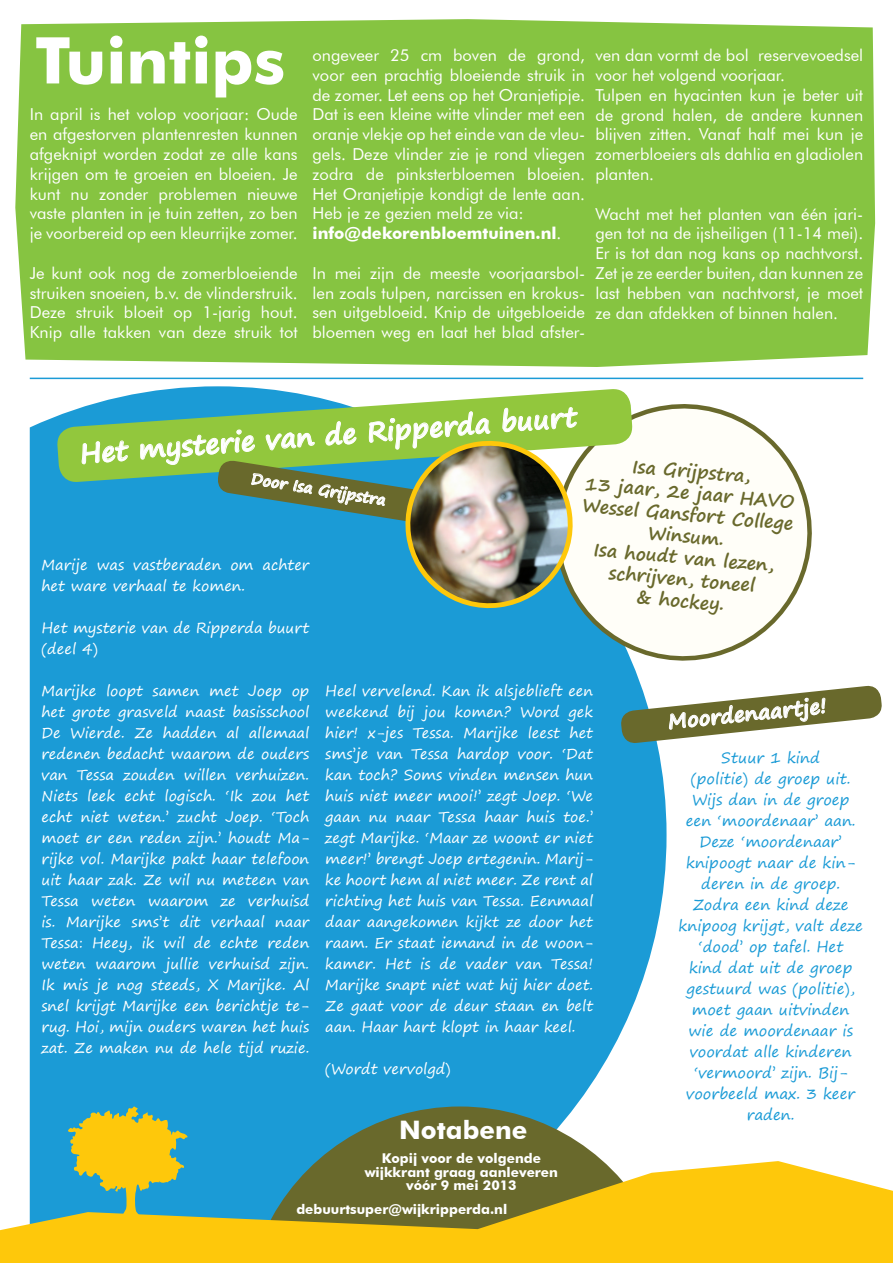
<style>
.page{position:relative;width:893px;height:1263px;background:#fff}
.page>*{position:absolute;margin:0;border:0;box-sizing:border-box;transform-origin:0 0}
.t1{font:700 64.5px "Futura BT";color:#fff}
.t2{font:700 27px "Segoe Print";color:#fff}
.t3{font:700 25.5px "Futura BT";color:#fff}
.t4{font:700 20.55px "Segoe Print";color:#fff}
.t5{font:700 18px/21.6px "Segoe Print";color:#69692c;text-align:center}
.t6{font:16.5px/19.8px "Futura BT";color:#fff;text-align:justify}
.t7{font:15px/21px "Segoe Print";color:#1b9bd6;text-align:center}
.t8{font:700 15px "Segoe Print";color:#fff}
.t9{font:14.55px/21px "Segoe Print";color:#fff}
.t10{font:700 13.5px/13.5px "Futura BT";color:#fff;text-align:center}
.s1{font-weight:700}
</style>
<div class="page">
<div style="left:30px;top:386px;width:636px;height:775px;background:#1b9bd6"></div>
<hr style="left:30px;top:378px;width:833px;height:1px;background:#1b9bd6">
<svg style="left:544px;top:393px;width:268px;height:278px"></svg>
<svg style="left:56px;top:388px;width:577px;height:95px"></svg>
<svg style="left:81px;top:440px;width:48px;height:25px"></svg>
<svg style="left:620px;top:685px;width:262px;height:59px"></svg>
<svg style="left:140px;top:407px;width:438px;height:204px;background:#65a493"></svg>
<div style="left:15px;top:19px;width:860px;height:348px;background:#86c441"></div>
<svg style="left:265px;top:1106px;width:390px;height:55px"></svg>
<svg style="left:0;top:1161px;width:893px;height:102px;background:#c8b234"></svg>
<svg style="left:66px;top:1106px;width:123px;height:111px;background:#93b269"></svg>
<h1 class="t1" style="left:35px;top:21px;width:252px">Tuintips</h1>
<p class="t6" style="left:30px;top:105px;width:269px">In april is het volop voorjaar: Oude en afgestorven plantenresten kunnen afgeknipt worden zodat ze alle kans krijgen om te groeien en bloeien. Je kunt nu zonder problemen nieuwe vaste planten in je tuin zetten, zo ben je voorbereid op een kleurrijke zomer.</p>
<p class="t6" style="left:30px;top:263px;width:269px">Je kunt ook nog de zomerbloeiende struiken snoeien, b.v. de vlinderstruik.<br>Deze struik bloeit op 1-jarig hout.<br>Knip alle takken van deze struik tot</p>
<p class="t6" style="left:313px;top:45px;width:274px;text-align:left">ongeveer 25 cm boven de grond, voor een prachtig bloeiende struik in de zomer. Let eens op het Oranjetipje.<br>Dat is een kleine witte vlinder met een oranje vlekje op het einde van de vleu&shy;gels. Deze vlinder zie je rond vliegen zodra de pinksterbloemen bloeien.<br>Het Oranjetipje kondigt de lente aan.<br>Heb je ze gezien meld ze via: <span class="s1">info@dekorenbloemtuinen.nl</span>.</p>
<p class="t6" style="left:313px;top:263px;width:274px">In mei zijn de meeste voorjaarsbol&shy;len zoals tulpen, narcissen en krokus&shy;sen uitgebloeid. Knip de uitgebloeide bloemen weg en laat het blad afster-</p>
<p class="t6" style="left:595px;top:45px;width:269px;text-align:left">ven dan vormt de bol reservevoedsel voor het volgend voorjaar.<br>Tulpen en hyacinten kun je beter uit de grond halen, de andere kunnen blijven zitten. Vanaf half mei kun je zomerbloeiers als dahlia en gladiolen planten.</p>
<p class="t6" style="left:595px;top:204px;width:269px">Wacht met het planten van één jari&shy;gen tot na de ijsheiligen (11-14 mei).<br>Er is tot dan nog kans op nachtvorst.<br>Zet je ze eerder buiten, dan kunnen ze last hebben van nachtvorst, je moet ze dan afdekken of binnen halen.</p>
<h2 class="t2" style="left:78px;top:428px;width:500px;rotate:-4deg">Het mysterie van de Ripperda buurt</h2>
<p class="t8" style="left:253px;top:465px;width:138px;rotate:9deg">Door Isa Grijpstra</p>
<p class="t5" style="left:587px;top:451px;width:213px;rotate:5deg">Isa Grijpstra,<br>13 jaar, 2e jaar HAVO<br>Wessel Gansfort College<br>Winsum.<br>Isa houdt van lezen, schrijven, toneel<br>&amp; hockey.</p>
<p class="t9" style="left:41px;top:554px;width:269px">Marije was vastberaden om achter het ware verhaal te komen.</p>
<p class="t9" style="left:41px;top:617px;width:269px">Het mysterie van de Ripperda buurt (deel 4)</p>
<p class="t9" style="left:41px;top:680px;width:269px;text-align:justify">Marijke loopt samen met Joep op het grote grasveld naast basisschool De Wierde. Ze hadden al allemaal redenen bedacht waarom de ouders van Tessa zouden willen verhuizen.<br>Niets leek echt logisch. ‘Ik zou het echt niet weten.’ zucht Joep. ‘Toch moet er een reden zijn.’ houdt Ma&shy;rijke vol. Marijke pakt haar telefoon uit haar zak. Ze wil nu meteen van Tessa weten waarom ze verhuisd is. Marijke sms’t dit verhaal naar Tessa: Heey, ik wil de echte reden weten waarom jullie verhuisd zijn.<br>Ik mis je nog steeds, X Marijke. Al snel krijgt Marijke een berichtje te&shy;rug. Hoi, mijn ouders waren het huis zat. Ze maken nu de hele tijd ruzie.</p>
<p class="t9" style="left:325px;top:680px;width:269px;text-align:justify">Heel vervelend. Kan ik alsjeblieft een weekend bij jou komen? Word gek hier! x-jes Tessa. Marijke leest het sms’je van Tessa hardop voor. ‘Dat kan toch? Soms vinden mensen hun huis niet meer mooi!’ zegt Joep. ‘We gaan nu naar Tessa haar huis toe.’ zegt Marijke. ‘Maar ze woont er niet meer!’ brengt Joep ertegenin. Marij&shy;ke hoort hem al niet meer. Ze rent al richting het huis van Tessa. Eenmaal daar aangekomen kijkt ze door het raam. Er staat iemand in de woon&shy;kamer. Het is de vader van Tessa!<br>Marijke snapt niet wat hij hier doet.<br>Ze gaat voor de deur staan en belt aan. Haar hart klopt in haar keel.</p>
<p class="t9" style="left:325px;top:1058px;width:127px">(Wordt vervolgd)</p>
<p class="t4" style="left:666px;top:703px;width:161px;rotate:-6deg">Moordenaartje!</p>
<p class="t7" style="left:678px;top:747px;width:186px">Stuur 1 kind<br>(politie) de groep uit.<br>Wijs dan in de groep een ‘moordenaar’ aan.<br>Deze ‘moordenaar’ knipoogt naar de kin&shy;deren in de groep.<br>Zodra een kind deze knipoog krijgt, valt deze ‘dood’ op tafel. Het<br>kind dat uit de groep gestuurd was (politie), moet gaan uitvinden wie de moordenaar is voordat alle kinderen ‘vermoord’ zijn. Bij&shy;voorbeeld max. 3 keer raden.</p>
<h3 class="t3" style="left:399px;top:1114px;width:130px">Notabene</h3>
<p class="t10" style="left:365px;top:1151px;width:195px">Kopij voor de volgende wijkkrant graag aanleveren vóór 9 mei 2013</p>
<p class="t10" style="left:296px;top:1202px;width:212px">debuurtsuper@wijkripperda.nl</p>
</div>
